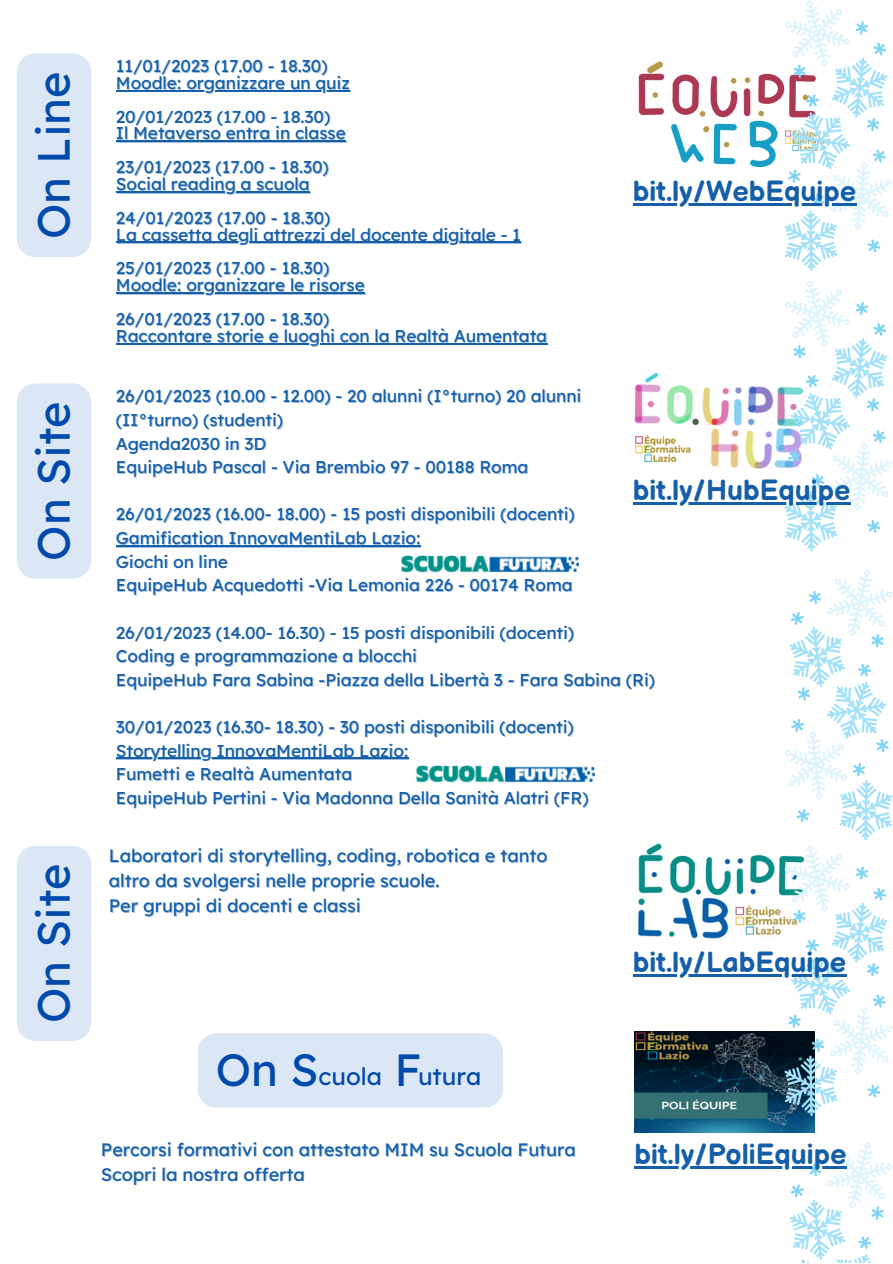
<style>
.page{position:relative;width:893px;height:1264px;background:#fff}
.page>*{position:absolute;margin:0;border:0;box-sizing:border-box;transform-origin:0 0}
.t1{font:45.15px "Lexend Deca";color:#004aad}
.t2{font:700 28.5px "Balsamiq Sans";color:#155ea9}
.t3{font:24.15px "Lexend Deca";color:#004aad}
.t4{font:18px/24.8px "Lexend Deca";color:#155ea9}
.t5{font:17.1px/23.5px "Lexend Deca";color:#155ea9}
.s1{font-size:45.15px}
</style>
<div class="page">
<hr style="left:117px;top:91px;width:233px;height:1px;background:#155ea9">
<hr style="left:116px;top:90px;width:233px;height:1px;background:#155ea9">
<hr style="left:116px;top:141px;width:230px;height:1px;background:#155ea9">
<hr style="left:117px;top:192px;width:193px;height:1px;background:#155ea9">
<hr style="left:116px;top:191px;width:194px;height:1px;background:#155ea9">
<hr style="left:117px;top:242px;width:404px;height:2px;background:#155ea9;opacity:.4">
<hr style="left:116px;top:242px;width:404px;height:1px;background:#155ea9">
<hr style="left:117px;top:293px;width:248px;height:1px;background:#155ea9">
<hr style="left:116px;top:292px;width:249px;height:1px;background:#155ea9">
<hr style="left:117px;top:344px;width:431px;height:1px;background:#155ea9">
<hr style="left:116px;top:343px;width:431px;height:1px;background:#155ea9">
<img style="left:638px;top:61px;width:146px;height:107px">
<hr style="left:117px;top:546px;width:304px;height:1px;background:#155ea9">
<hr style="left:116px;top:545px;width:304px;height:1px;background:#155ea9">
<hr style="left:117px;top:758px;width:292px;height:1px;background:#155ea9">
<hr style="left:116px;top:757px;width:292px;height:2px;background:#155ea9">
<img style="left:637px;top:843px;width:147px;height:96px">
<img style="left:634px;top:372px;width:150px;height:97px">
<img style="left:634px;top:1031px;width:180px;height:101px">
<svg style="left:784px;top:0;width:108px;height:271px"></svg>
<svg style="left:784px;top:280px;width:108px;height:271px"></svg>
<svg style="left:784px;top:569px;width:108px;height:547px"></svg>
<svg style="left:789px;top:1142px;width:103px;height:120px"></svg>
<div style="left:17px;top:53px;width:74px;height:204px;background:#dce7f5;border-radius:19px"></div>
<hr style="left:632px;top:203px;width:224px;height:2px;background:#155ea9">
<hr style="left:632px;top:974px;width:214px;height:2px;background:#155ea9">
<div style="left:17px;top:383px;width:74px;height:195px;background:#dce7f5;border-radius:19px"></div>
<hr style="left:632px;top:502px;width:218px;height:3px;background:#155ea9">
<hr style="left:634px;top:1165px;width:212px;height:3px;background:#155ea9">
<img style="left:416px;top:765px;width:178px;height:17px">
<img style="left:400px;top:555px;width:179px;height:17px">
<div style="left:198px;top:1033px;width:305px;height:74px;background:#dce7f5;border-radius:19px"></div>
<div style="left:17px;top:845px;width:74px;height:195px;background:#dce7f5;border-radius:19px"></div>
<h1 class="t1" style="left:25px;top:239px;width:169px;rotate:-90deg">On Line</h1>
<h1 class="t1" style="left:25px;top:560px;width:161px;rotate:-90deg">On Site</h1>
<h1 class="t1" style="left:25px;top:1022px;width:161px;rotate:-90deg">On Site</h1>
<p class="t5" style="left:116px;top:57px;width:235px;line-height:16.8px">11/01/2023 (17.00 - 18.30)<br>Moodle: organizzare un quiz</p>
<p class="t5" style="left:116px;top:108px;width:231px;line-height:16.8px">20/01/2023 (17.00 - 18.30)<br>Il Metaverso entra in classe</p>
<p class="t5" style="left:116px;top:158px;width:214px;line-height:16.8px">23/01/2023 (17.00 - 18.30)<br>Social reading a scuola</p>
<p class="t5" style="left:116px;top:209px;width:406px;line-height:16.8px">24/01/2023 (17.00 - 18.30)<br>La cassetta degli attrezzi del docente digitale - 1</p>
<p class="t5" style="left:116px;top:259px;width:250px;line-height:16.8px">25/01/2023 (17.00 - 18.30)<br>Moodle: organizzare le risorse</p>
<p class="t5" style="left:116px;top:310px;width:433px;line-height:16.8px">26/01/2023 (17.00 - 18.30)<br>Raccontare storie e luoghi con la Realtà Aumentata</p>
<h2 class="t2" style="left:632px;top:175px;width:225px">bit.ly/WebEquipe</h2>
<p class="t5" style="left:116px;top:384px;width:467px">26/01/2023 (10.00 - 12.00) - 20 alunni (I°turno) 20 alunni (II°turno) (studenti)<br>Agenda2030 in 3D<br>EquipeHub Pascal - Via Brembio 97 - 00188 Roma</p>
<p class="t5" style="left:116px;top:502px;width:460px">26/01/2023 (16.00- 18.00) - 15 posti disponibili (docenti)<br>Gamification InnovaMentiLab Lazio:<br>Giochi on line<br>EquipeHub Acquedotti -Via Lemonia 226 - 00174 Roma</p>
<p class="t5" style="left:116px;top:620px;width:540px">26/01/2023 (14.00- 16.30) - 15 posti disponibili (docenti)<br>Coding e programmazione a blocchi<br>EquipeHub Fara Sabina -Piazza della Libertà 3 - Fara Sabina (Ri)</p>
<p class="t5" style="left:116px;top:714px;width:474px">30/01/2023 (16.30- 18.30) - 30 posti disponibili (docenti)<br>Storytelling InnovaMentiLab Lazio:<br>Fumetti e Realtà Aumentata<br>EquipeHub Pertini - Via Madonna Della Sanità Alatri (FR)</p>
<h2 class="t2" style="left:632px;top:474px;width:219px">bit.ly/HubEquipe</h2>
<p class="t4" style="left:109px;top:843px;width:440px">Laboratori di storytelling, coding, robotica e tanto altro da svolgersi nelle proprie scuole.<br>Per gruppi di docenti e classi</p>
<h3 class="t3" style="left:216px;top:1060px;width:267px"><span class="s1">On S</span>cuola <span class="s1">F</span>utura</h3>
<h2 class="t2" style="left:632px;top:946px;width:215px">bit.ly/LabEquipe</h2>
<p class="t4" style="left:101px;top:1136px;width:476px">Percorsi formativi con attestato MIM su Scuola Futura</p>
<h2 class="t2" style="left:634px;top:1138px;width:213px">bit.ly/PoliEquipe</h2>
<p class="t4" style="left:101px;top:1161px;width:205px">Scopri la nostra offerta</p>
</div>
